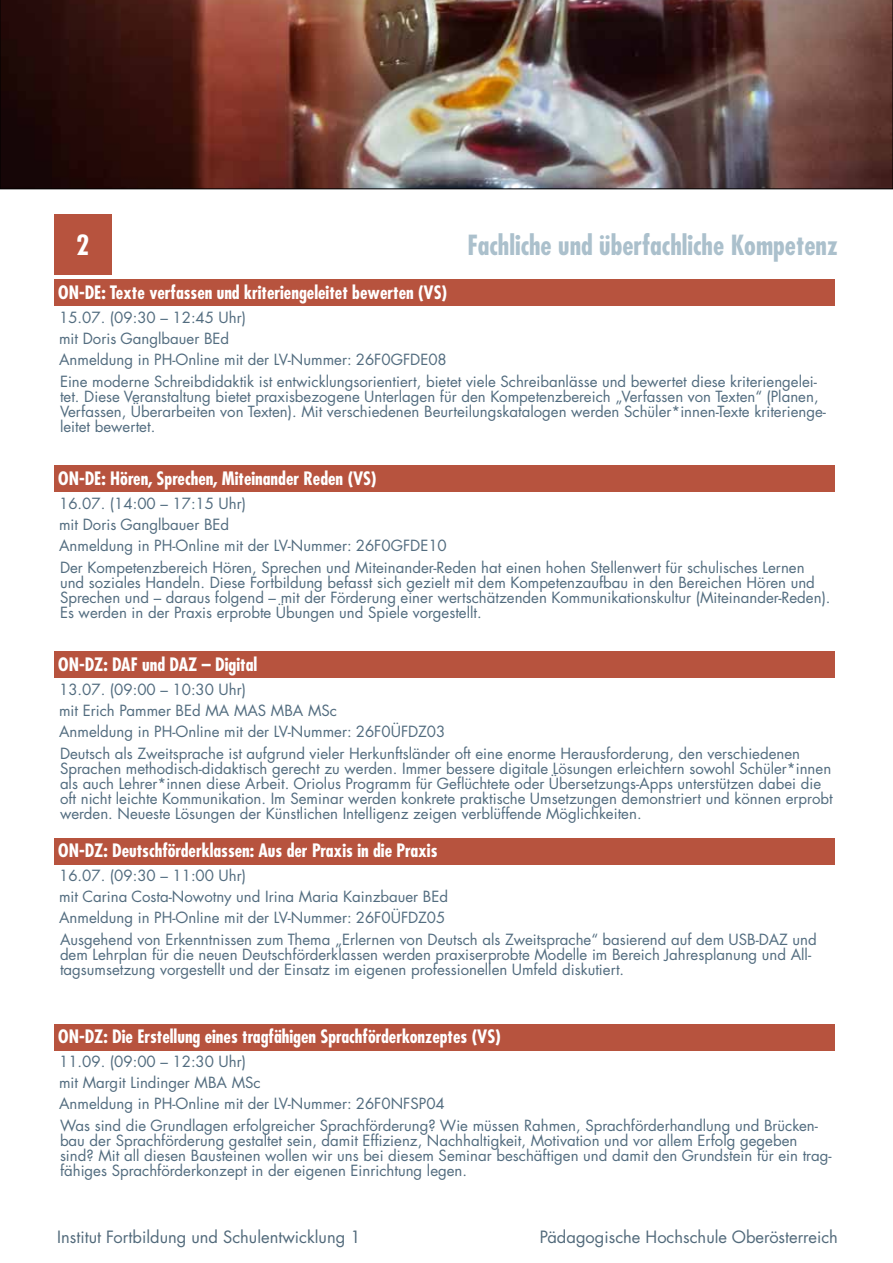
<style>
.page{position:relative;width:893px;height:1263px;background:#fff}
.page>*{position:absolute;margin:0;border:0;box-sizing:border-box;transform-origin:0 0}
.t1{font:700 condensed 27px "Futura LT Pro";color:#abc0cc}
.t2{font:700 condensed 27px "Futura LT Pro";color:#fff}
.t3{font:700 condensed 18px "Futura LT Pro";color:#fff}
.t4{font:16.5px "Futura LT Pro";color:#526a7b}
.t5{font:15px/15px "Futura LT Pro";color:#526c7f}
</style>
<div class="page">
<img style="left:0;top:0;width:893px;height:189px">
<div style="left:54px;top:214px;width:58px;height:60px;background:#b7533e"></div>
<div style="left:54px;top:280px;width:781px;height:26px;background:#b7533e"></div>
<div style="left:54px;top:466px;width:781px;height:26px;background:#b7533e"></div>
<div style="left:54px;top:652px;width:781px;height:26px;background:#b7533e"></div>
<div style="left:54px;top:838px;width:781px;height:26px;background:#b7533e"></div>
<div style="left:54px;top:1024px;width:781px;height:26px;background:#b7533e"></div>
<h1 class="t2" style="left:76px;top:227px;width:15px">2</h1>
<h1 class="t1" style="left:467px;top:227px;width:372px">Fachliche und überfachliche Kompetenz</h1>
<p class="t3" style="left:58px;top:280px;width:390px">ON-DE: Texte verfassen und kriteriengeleitet bewerten (VS)</p>
<p class="t5" style="left:59px;top:307px;width:389px;line-height:20.9px">15.07. (09:30 – 12:45 Uhr)<br>mit Doris Ganglbauer BEd<br>Anmeldung in PH-Online mit der LV-Nummer: 26F0GFDE08</p>
<p class="t5" style="left:60px;top:374px;width:767px">Eine moderne Schreibdidaktik ist entwicklungsorientiert, bietet viele Schreibanlässe und bewertet diese kriteriengelei&shy;tet. Diese Veranstaltung bietet praxisbezogene Unterlagen für den Kompetenzbereich „Verfassen von Texten“ (Planen, Verfassen, Überarbeiten von Texten). Mit verschiedenen Beurteilungskatalogen werden Schüler*innen-Texte kriterienge&shy;leitet bewertet.</p>
<p class="t3" style="left:58px;top:466px;width:320px">ON-DE: Hören, Sprechen, Miteinander Reden (VS)</p>
<p class="t5" style="left:59px;top:493px;width:389px;line-height:20.9px">16.07. (14:00 – 17:15 Uhr)<br>mit Doris Ganglbauer BEd<br>Anmeldung in PH-Online mit der LV-Nummer: 26F0GFDE10</p>
<p class="t5" style="left:60px;top:560px;width:772px">Der Kompetenzbereich Hören, Sprechen und Miteinander-Reden hat einen hohen Stellenwert für schulisches Lernen und soziales Handeln. Diese Fortbildung befasst sich gezielt mit dem Kompetenzaufbau in den Bereichen Hören und Sprechen und – daraus folgend – mit der Förderung einer wertschätzenden Kommunikationskultur (Miteinander-Reden).<br>Es werden in der Praxis erprobte Übungen und Spiele vorgestellt.</p>
<p class="t3" style="left:58px;top:652px;width:200px">ON-DZ: DAF und DAZ – Digital</p>
<p class="t5" style="left:59px;top:679px;width:388px;line-height:20.9px">13.07. (09:00 – 10:30 Uhr)<br>mit Erich Pammer BEd MA MAS MBA MSc<br>Anmeldung in PH-Online mit der LV-Nummer: 26F0ÜFDZ03</p>
<p class="t5" style="left:60px;top:746px;width:774px">Deutsch als Zweitsprache ist aufgrund vieler Herkunftsländer oft eine enorme Herausforderung, den verschiedenen Sprachen methodisch-didaktisch gerecht zu werden. Immer bessere digitale Lösungen erleichtern sowohl Schüler*innen als auch Lehrer*innen diese Arbeit. Oriolus Programm für Geflüchtete oder Übersetzungs-Apps unterstützen dabei die oft nicht leichte Kommunikation. Im Seminar werden konkrete praktische Umsetzungen demonstriert und können erprobt werden. Neueste Lösungen der Künstlichen Intelligenz zeigen verblüffende Möglichkeiten.</p>
<p class="t3" style="left:58px;top:838px;width:381px">ON-DZ: Deutschförderklassen: Aus der Praxis in die Praxis</p>
<p class="t5" style="left:59px;top:865px;width:390px;line-height:20.9px">16.07. (09:30 – 11:00 Uhr)<br>mit Carina Costa-Nowotny und Irina Maria Kainzbauer BEd<br>Anmeldung in PH-Online mit der LV-Nummer: 26F0ÜFDZ05</p>
<p class="t5" style="left:60px;top:932px;width:758px">Ausgehend von Erkenntnissen zum Thema „Erlernen von Deutsch als Zweitsprache“ basierend auf dem USB-DAZ und dem Lehrplan für die neuen Deutschförderklassen werden praxiserprobte Modelle im Bereich Jahresplanung und All&shy;tagsumsetzung vorgestellt und der Einsatz im eigenen professionellen Umfeld diskutiert.</p>
<p class="t3" style="left:58px;top:1024px;width:444px">ON-DZ: Die Erstellung eines tragfähigen Sprachförderkonzeptes (VS)</p>
<p class="t5" style="left:59px;top:1051px;width:387px;line-height:20.9px">11.09. (09:00 – 12:30 Uhr)<br>mit Margit Lindinger MBA MSc<br>Anmeldung in PH-Online mit der LV-Nummer: 26F0NFSP04</p>
<p class="t5" style="left:60px;top:1118px;width:773px">Was sind die Grundlagen erfolgreicher Sprachförderung? Wie müssen Rahmen, Sprachförderhandlung und Brücken&shy;bau der Sprachförderung gestaltet sein, damit Effizienz, Nachhaltigkeit, Motivation und vor allem Erfolg gegeben sind? Mit all diesen Bausteinen wollen wir uns bei diesem Seminar beschäftigen und damit den Grundstein für ein trag&shy;fähiges Sprachförderkonzept in der eigenen Einrichtung legen.</p>
<p class="t4" style="left:57px;top:1225px;width:305px">Institut Fortbildung und Schulentwicklung 1</p>
<p class="t4" style="left:540px;top:1225px;width:300px">Pädagogische Hochschule Oberösterreich</p>
</div>
